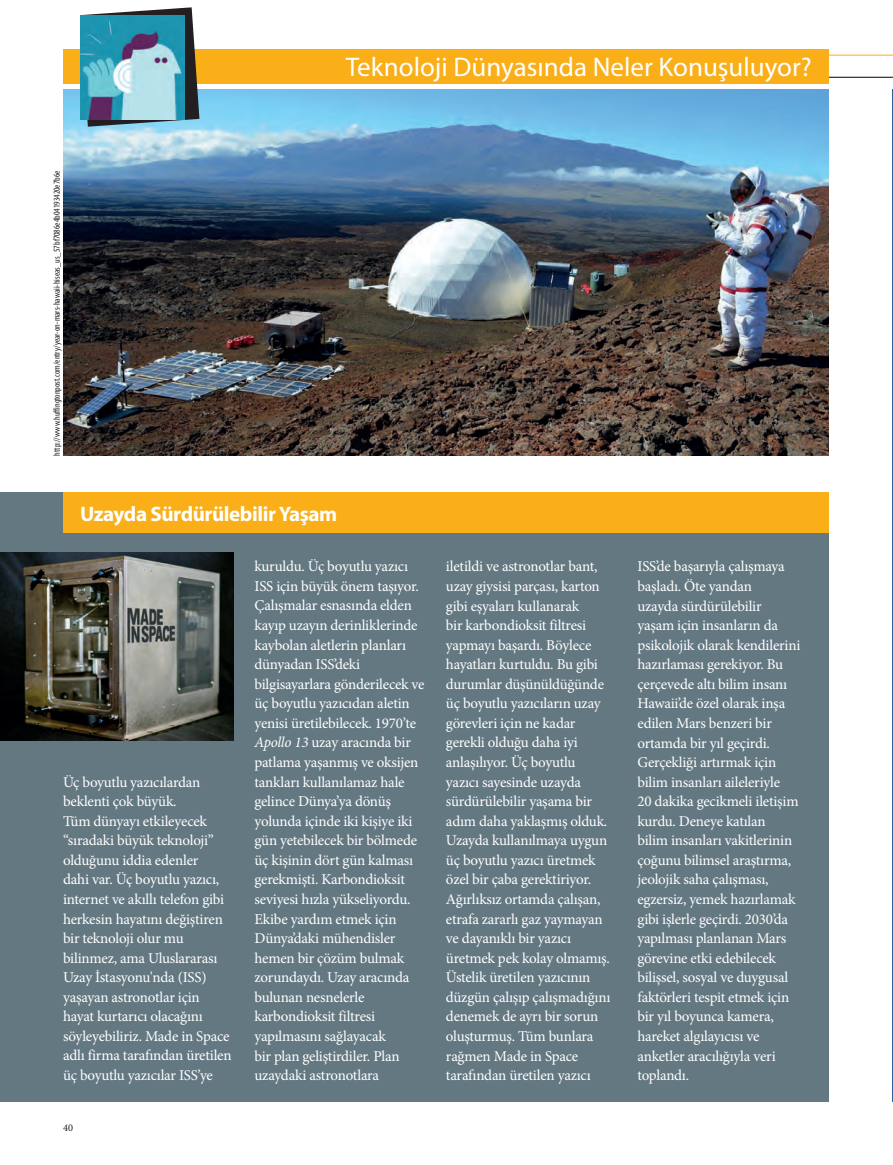
<style>
.page{position:relative;width:893px;height:1165px;background:#fff}
.page>*{position:absolute;margin:0;border:0;box-sizing:border-box;transform-origin:0 0}
.t1{font:27px "Myriad Pro";color:#fff}
.t2{font:700 21px "Myriad Pro";letter-spacing:-.02em;color:#fff}
.t3{font:15px/19.5px "Minion Pro";letter-spacing:-.015em;color:#fff}
.t4{font:10.35px "Minion Pro";color:#231f20}
.t5{font:condensed 9px "Myriad Pro";color:#231f20}
.s1{font-style:italic}
</style>
<div class="page">
<img style="left:63px;top:90px;width:765px;height:365px">
<div style="left:0;top:492px;width:828px;height:610px;background:#647882"></div>
<div style="left:63px;top:492px;width:765px;height:41px;background:#faaf18"></div>
<hr style="left:63px;top:77px;width:829px;height:1px;background:#000103">
<hr style="left:63px;top:55px;width:829px;height:1px;background:#faaf18">
<div style="left:63px;top:49px;width:765px;height:34px;background:#faaf18"></div>
<svg style="left:80px;top:7px;width:119px;height:120px"></svg>
<img style="left:80px;top:15px;width:104px;height:104px">
<hr style="left:892px;top:90px;width:1px;height:1012px;background:#305f94">
<img style="left:0;top:552px;width:233px;height:188px">
<h1 class="t1" style="left:346px;top:51px;width:467px">Teknoloji Dünyasında Neler Konuşuluyor?</h1>
<p class="t5" style="left:51px;top:455px;width:287px;rotate:-90deg">http://www.huffingtonpost.com/entry/year-on-mars-hawaii-hiseas_us_57bf7086e4b04193420e7b6e</p>
<h2 class="t2" style="left:80px;top:500px;width:258px">Uzayda Sürdürülebilir Yaşam</h2>
<p class="t3" style="left:63px;top:772px;width:170px">Üç boyutlu yazıcılardan beklenti çok büyük.<br>Tüm dünyayı etkileyecek “sıradaki büyük teknoloji” olduğunu iddia edenler<br>dahi var. Üç boyutlu yazıcı, internet ve akıllı telefon gibi herkesin hayatını değiştiren bir teknoloji olur mu bilinmez, ama Uluslararası<br>Uzay İstasyonu'nda (ISS) yaşayan astronotlar için hayat kurtarıcı olacağını söyleyebiliriz. Made in Space adlı firma tarafından üretilen üç boyutlu yazıcılar ISS’ye</p>
<p class="t4" style="left:63px;top:1120px;width:11px">40</p>
<p class="t3" style="left:254px;top:557px;width:171px">kuruldu. Üç boyutlu yazıcı<br>ISS için büyük önem taşıyor.<br>Çalışmalar esnasında elden kayıp uzayın derinliklerinde kaybolan aletlerin planları dünyadan ISS’deki bilgisayarlara gönderilecek ve üç boyutlu yazıcıdan aletin yenisi üretilebilecek. 1970’te<br><span class="s1">Apollo 13</span> uzay aracında bir patlama yaşanmış ve oksijen tankları kullanılamaz hale gelince Dünya’ya dönüş yolunda içinde iki kişiye iki gün yetebilecek bir bölmede üç kişinin dört gün kalması gerekmişti. Karbondioksit seviyesi hızla yükseliyordu.<br>Ekibe yardım etmek için<br>Dünya’daki mühendisler hemen bir çözüm bulmak zorundaydı. Uzay aracında bulunan nesnelerle karbondioksit filtresi yapılmasını sağlayacak<br>bir plan geliştirdiler. Plan uzaydaki astronotlara</p>
<p class="t3" style="left:446px;top:557px;width:166px">iletildi ve astronotlar bant, uzay giysisi parçası, karton gibi eşyaları kullanarak<br>bir karbondioksit filtresi yapmayı başardı. Böylece hayatları kurtuldu. Bu gibi durumlar düşünüldüğünde üç boyutlu yazıcıların uzay görevleri için ne kadar gerekli olduğu daha iyi anlaşılıyor. Üç boyutlu yazıcı sayesinde uzayda sürdürülebilir yaşama bir adım daha yaklaşmış olduk.<br>Uzayda kullanılmaya uygun üç boyutlu yazıcı üretmek özel bir çaba gerektiriyor.<br>Ağırlıksız ortamda çalışan, etrafa zararlı gaz yaymayan ve dayanıklı bir yazıcı üretmek pek kolay olmamış.<br>Üstelik üretilen yazıcının düzgün çalışıp çalışmadığını denemek de ayrı bir sorun oluşturmuş. Tüm bunlara rağmen Made in Space tarafından üretilen yazıcı</p>
<p class="t3" style="left:637px;top:557px;width:164px">ISS’de başarıyla çalışmaya başladı. Öte yandan<br>uzayda sürdürülebilir yaşam için insanların da psikolojik olarak kendilerini hazırlaması gerekiyor. Bu çerçevede altı bilim insanı<br>Hawaii’de özel olarak inşa edilen Mars benzeri bir ortamda bir yıl geçirdi.<br>Gerçekliği artırmak için bilim insanları aileleriyle<br>20 dakika gecikmeli iletişim kurdu. Deneye katılan<br>bilim insanları vakitlerinin çoğunu bilimsel araştırma, jeolojik saha çalışması, egzersiz, yemek hazırlamak gibi işlerle geçirdi. 2030’da yapılması planlanan Mars görevine etki edebilecek bilişsel, sosyal ve duygusal faktörleri tespit etmek için bir yıl boyunca kamera, hareket algılayıcısı ve anketler aracılığıyla veri toplandı.</p>
</div>
